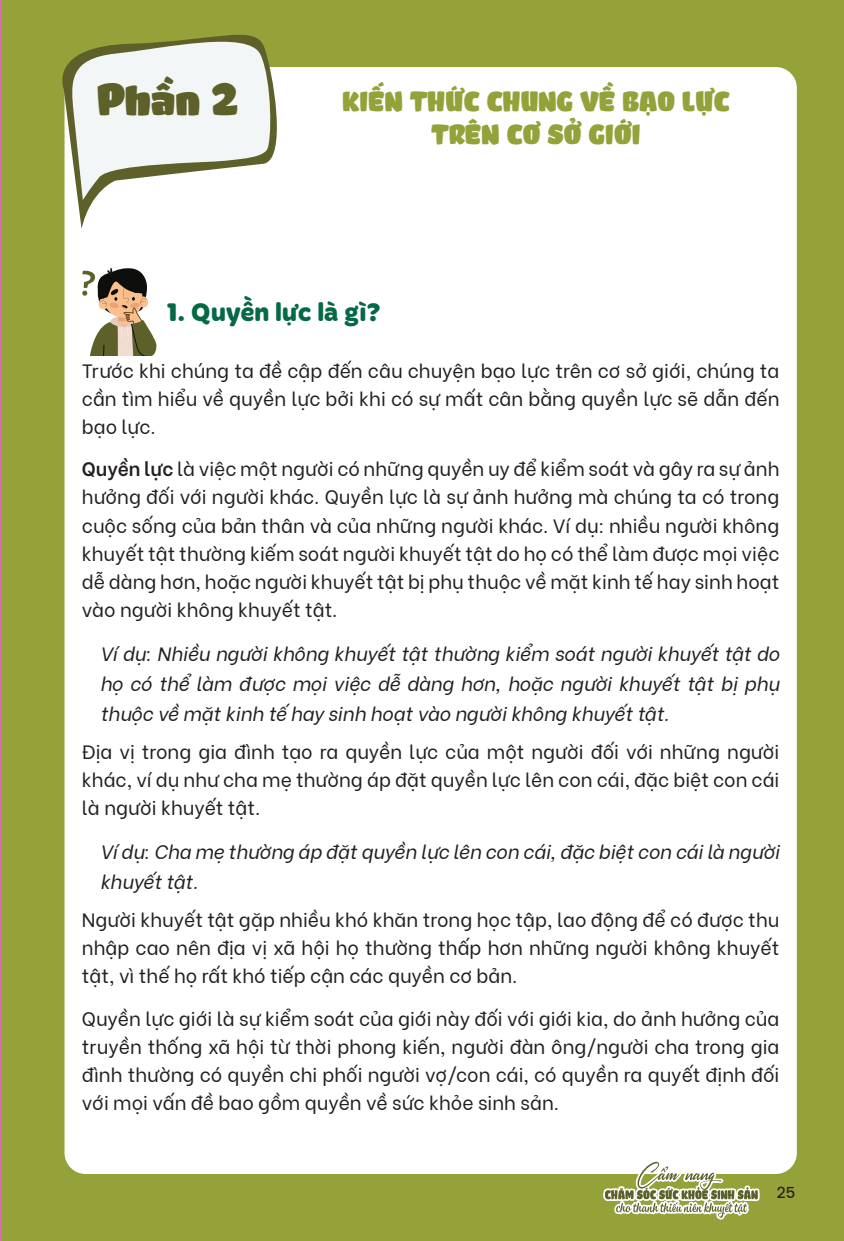
<style>
.page{position:relative;width:844px;height:1241px;background:#fff}
.page>*{position:absolute;margin:0;border:0;box-sizing:border-box;transform-origin:0 0}
.t1{font:45.5px "SVN Dumpling";color:#5d6129}
.t2{font:28px/33.6px "SVN Dumpling";color:#95a239;text-align:center}
.t3{font:700 26.25px "SVN Merge";color:#056945}
.t4{font:19.25px/28px "Be Vietnam";color:#231f20;text-align:justify}
.t5{font:italic 19.25px/29.8px "Be Vietnam";color:#231f20;text-align:justify}
.t6{font:500 15.75px "Be Vietnam";color:#231f20}
.s1{font-weight:600}
</style>
<div class="page">
<hr style="left:0;top:0;width:2px;height:1240px;background:#d373aa">
<div style="left:2px;top:0;width:841px;height:1240px;background:#95a239"></div>
<div style="left:64px;top:67px;width:732px;height:1106px;background:#fff;border-radius:21px"></div>
<svg style="left:62px;top:64px;width:215px;height:165px"></svg>
<svg style="left:68px;top:34px;width:204px;height:166px"></svg>
<svg style="left:82px;top:267px;width:75px;height:88px"></svg>
<svg style="left:600px;top:1161px;width:161px;height:59px"></svg>
<h1 class="t1" style="left:97px;top:66px;width:143px">Phần 2</h1>
<h2 class="t2" style="left:342px;top:83px;width:389px">KIẾN THỨC CHUNG VỀ BẠO LỰC<br>TRÊN CƠ SỞ GIỚI</h2>
<h3 class="t3" style="left:166px;top:293px;width:216px">1. Quyền lực là gì?</h3>
<p class="t4" style="left:82px;top:354px;width:698px">Trước khi chúng ta đề cập đến câu chuyện bạo lực trên cơ sở giới, chúng ta cần tìm hiểu về quyền lực bởi khi có sự mất cân bằng quyền lực sẽ dẫn đến bạo lực.</p>
<p class="t4" style="left:82px;top:453px;width:698px"><span class="s1">Quyền lực</span> là việc một người có những quyền uy để kiểm soát và gây ra sự ảnh hưởng đối với người khác. Quyền lực là sự ảnh hưởng mà chúng ta có trong cuộc sống của bản thân và của những người khác. Ví dụ: nhiều người không khuyết tật thường kiếm soát người khuyết tật do họ có thể làm được mọi việc dễ dàng hơn, hoặc người khuyết tật bị phụ thuộc về mặt kinh tế hay sinh hoạt vào người không khuyết tật.</p>
<p class="t5" style="left:100px;top:637px;width:680px">Ví dụ: Nhiều người không khuyết tật thường kiểm soát người khuyết tật do họ có thể làm được mọi việc dễ dàng hơn, hoặc người khuyết tật bị phụ thuộc về mặt kinh tế hay sinh hoạt vào người không khuyết tật.</p>
<p class="t4" style="left:82px;top:735px;width:698px">Địa vị trong gia đình tạo ra quyền lực của một người đối với những người khác, ví dụ như cha mẹ thường áp đặt quyền lực lên con cái, đặc biệt con cái là người khuyết tật.</p>
<p class="t5" style="left:100px;top:835px;width:680px">Ví dụ: Cha mẹ thường áp đặt quyền lực lên con cái, đặc biệt con cái là người khuyết tật.</p>
<p class="t4" style="left:82px;top:904px;width:698px">Người khuyết tật gặp nhiều khó khăn trong học tập, lao động để có được thu nhập cao nên địa vị xã hội họ thường thấp hơn những người không khuyết tật, vì thế họ rất khó tiếp cận các quyền cơ bản.</p>
<p class="t4" style="left:82px;top:1002px;width:698px">Quyền lực giới là sự kiểm soát của giới này đối với giới kia, do ảnh hưởng của truyền thống xã hội từ thời phong kiến, người đàn ông/người cha trong gia đình thường có quyền chi phối người vợ/con cái, có quyền ra quyết định đối với mọi vấn đề bao gồm quyền về sức khỏe sinh sản.</p>
<p class="t6" style="left:776px;top:1179px;width:20px">25</p>
</div>
